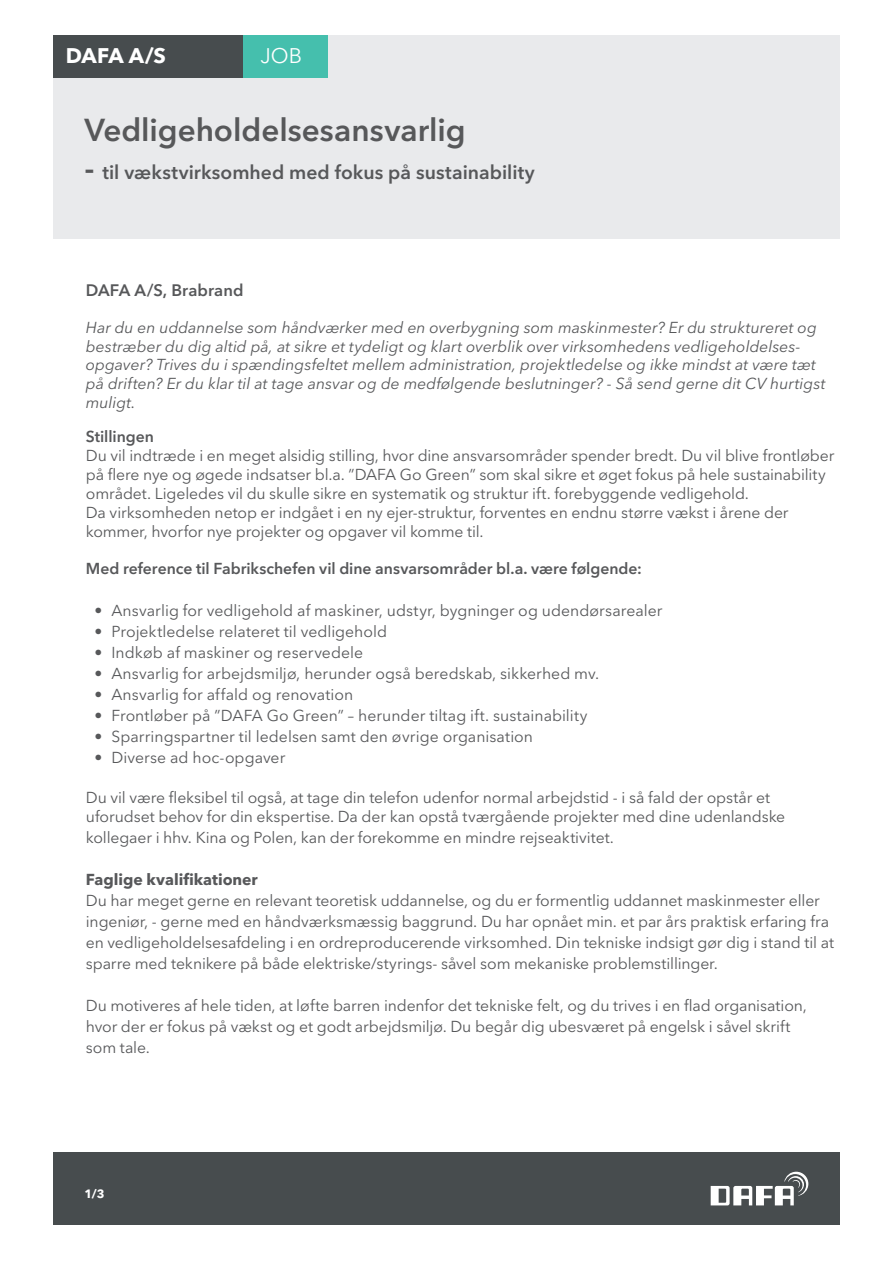
<style>
.page{position:relative;width:893px;height:1263px;background:#fff}
.page>*{position:absolute;margin:0;border:0;box-sizing:border-box;transform-origin:0 0}
.t1{font:600 31.5px "Avenir Next LT Pro";color:#57585a}
.t2{font:700 21px "Avenir Next LT Pro";color:#fff}
.t3{font:21px "Avenir Next LT Pro";color:#fff}
.t4{font:600 19.35px "Avenir Next LT Pro";color:#57585a}
.t5{font:600 16.5px "Avenir Next LT Pro";letter-spacing:.005em;color:#57585a}
.t6{font:15.75px/18.9px "Avenir Next LT Pro";letter-spacing:-.005em;color:#57585a}
.t7{font:italic 15.75px/18.9px "Avenir Next LT Pro";color:#57585a}
.t8{font:600 15.75px "Avenir Next LT Pro";color:#57585a}
.t9{font:700 15.75px "Avenir Next LT Pro";letter-spacing:-.005em;color:#57585a}
.t10{font:700 12px "Avenir Next LT Pro";color:#fff}
.s1{font-size:31.5px}
</style>
<div class="page">
<div style="left:53px;top:35px;width:787px;height:204px;background:#e9eaec"></div>
<div style="left:53px;top:35px;width:191px;height:43px;background:#474c4e"></div>
<div style="left:243px;top:35px;width:85px;height:43px;background:#45bfad"></div>
<div style="left:53px;top:1152px;width:787px;height:73px;background:#474c4e"></div>
<svg style="left:711px;top:1172px;width:97px;height:33px"></svg>
<p class="t2" style="left:66px;top:43px;width:102px">DAFA A/S</p>
<p class="t3" style="left:260px;top:43px;width:43px">JOB</p>
<p class="t1" style="left:85px;top:111px;width:382px">Vedligeholdelsesansvarlig</p>
<p class="t4" style="left:85px;top:161px;width:452px"><span class="s1">-</span> til vækstvirksomhed med fokus på sustainability</p>
<p class="t5" style="left:86px;top:281px;width:159px">DAFA A/S, Brabrand</p>
<p class="t7" style="left:86px;top:318px;width:741px">Har du en uddannelse som håndværker med en overbygning som maskinmester? Er du struktureret og bestræber du dig altid på, at sikre et tydeligt og klart overblik over virksomhedens vedligeholdelses&shy;opgaver? Trives du i spændingsfeltet mellem administration, projektledelse og ikke mindst at være tæt på driften? Er du klar til at tage ansvar og de medfølgende beslutninger? - Så send gerne dit CV hurtigst muligt.</p>
<p class="t8" style="left:86px;top:427px;width:70px">Stillingen</p>
<p class="t6" style="left:86px;top:446px;width:750px">Du vil indtræde i en meget alsidig stilling, hvor dine ansvarsområder spender bredt. Du vil blive frontløber på flere nye og øgede indsatser bl.a. ”DAFA Go Green” som skal sikre et øget fokus på hele sustainability området. Ligeledes vil du skulle sikre en systematik og struktur ift. forebyggende vedligehold.<br>Da virksomheden netop er indgået i en ny ejer-struktur, forventes en endnu større vækst i årene der kommer, hvorfor nye projekter og opgaver vil komme til.</p>
<p class="t8" style="left:86px;top:559px;width:557px">Med reference til Fabrikschefen vil dine ansvarsområder bl.a. være følgende:</p>
<p class="t6" style="left:94px;top:601px;width:570px">• Ansvarlig for vedligehold af maskiner, udstyr, bygninger og udendørsarealer</p>
<p class="t6" style="left:94px;top:622px;width:294px">• Projektledelse relateret til vedligehold</p>
<p class="t6" style="left:94px;top:643px;width:270px">• Indkøb af maskiner og reservedele</p>
<p class="t6" style="left:94px;top:664px;width:506px">• Ansvarlig for arbejdsmiljø, herunder også beredskab, sikkerhed mv.</p>
<p class="t6" style="left:94px;top:685px;width:260px">• Ansvarlig for affald og renovation</p>
<p class="t6" style="left:94px;top:706px;width:495px">• Frontløber på ”DAFA Go Green” – herunder tiltag ift. sustainability</p>
<p class="t6" style="left:94px;top:727px;width:440px">• Sparringspartner til ledelsen samt den øvrige organisation</p>
<p class="t6" style="left:94px;top:748px;width:192px">• Diverse ad hoc-opgaver</p>
<p class="t6" style="left:86px;top:788px;width:701px">Du vil være fleksibel til også, at tage din telefon udenfor normal arbejdstid - i så fald der opstår et uforudset behov for din ekspertise. Da der kan opstå tværgående projekter med dine udenlandske</p>
<p class="t6" style="left:86px;top:828px;width:530px">kollegaer i hhv. Kina og Polen, kan der forekomme en mindre rejseaktivitet.</p>
<p class="t9" style="left:86px;top:870px;width:173px">Faglige kvalifikationer</p>
<p class="t6" style="left:86px;top:890px;width:750px;line-height:21px">Du har meget gerne en relevant teoretisk uddannelse, og du er formentlig uddannet maskinmester eller ingeniør, - gerne med en håndværksmæssig baggrund. Du har opnået min. et par års praktisk erfaring fra en vedligeholdelsesafdeling i en ordreproducerende virksomhed. Din tekniske indsigt gør dig i stand til at sparre med teknikere på både elektriske/styrings- såvel som mekaniske problemstillinger.</p>
<p class="t6" style="left:86px;top:995px;width:722px;line-height:21px">Du motiveres af hele tiden, at løfte barren indenfor det tekniske felt, og du trives i en flad organisation, hvor der er fokus på vækst og et godt arbejdsmiljø. Du begår dig ubesværet på engelsk i såvel skrift som tale.</p>
<p class="t10" style="left:85px;top:1187px;width:22px">1/3</p>
</div>
